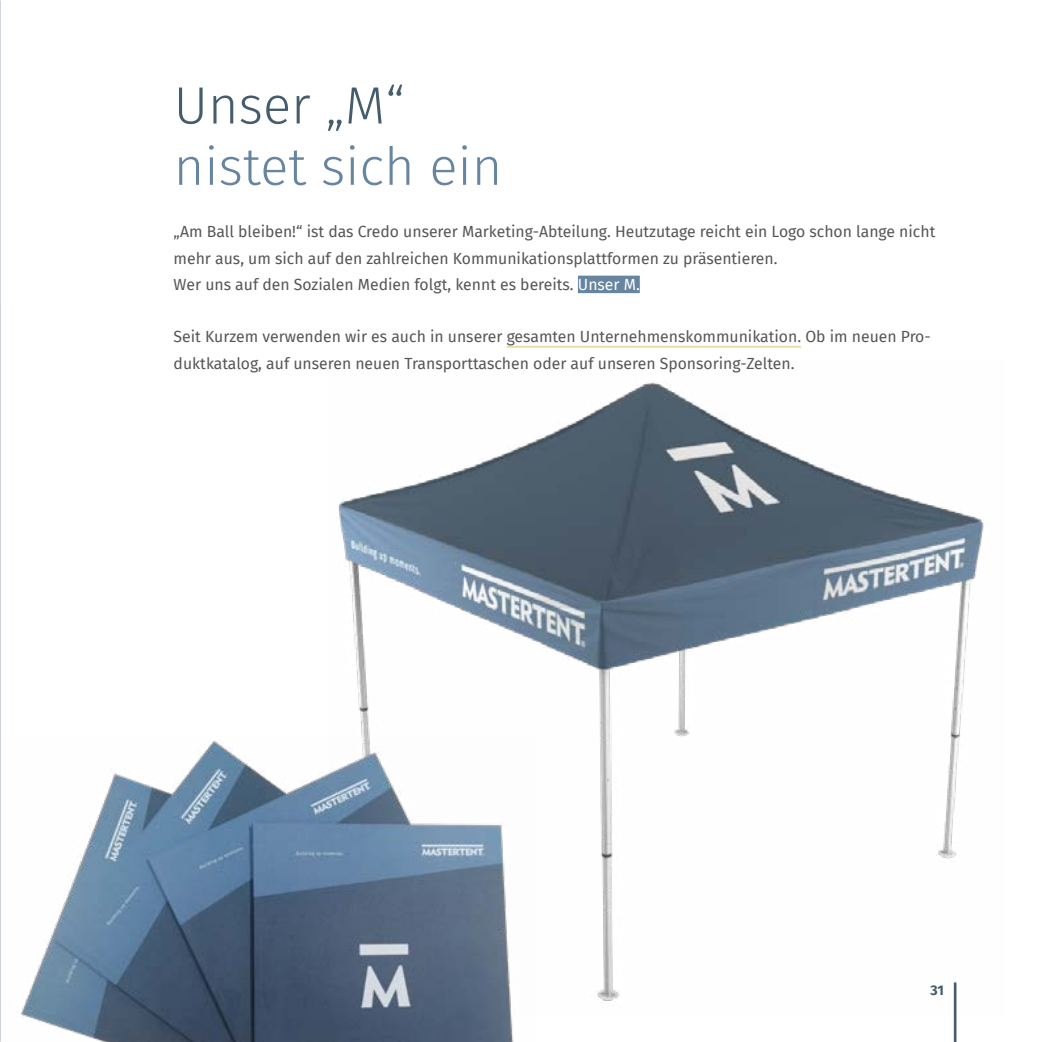
<style>
.page{position:relative;width:1042px;height:1042px;background:#fff}
.page>*{position:absolute;margin:0;border:0;box-sizing:border-box;transform-origin:0 0}
.t1{font:300 52.5px "Fira Sans";color:#6785a0}
.t2{font:300 52.5px "Fira Sans";color:#445c6d}
.t3{font:15.75px/26.2px "Fira Sans";color:#565655}
.t4{font:700 14px "Fira Sans";color:#445c6d}
.s1{color:#fff}
</style>
<div class="page">
<img style="left:338px;top:382px;width:646px;height:634px">
<img style="left:19px;top:738px;width:515px;height:304px">
<div style="left:578px;top:276px;width:62px;height:17px;background:#6785a0"></div>
<hr style="left:507px;top:346px;width:294px;height:1px;background:#ecd6a2">
<hr style="left:954px;top:982px;width:2px;height:60px;background:#445c6d">
<h1 class="t2" style="left:174px;top:68px;width:232px">Unser „M“</h1>
<h1 class="t1" style="left:174px;top:129px;width:330px">nistet sich ein</h1>
<p class="t3" style="left:174px;top:218px;width:763px">„Am Ball bleiben!“ ist das Credo unserer Marketing-Abteilung. Heutzutage reicht ein Logo schon lange nicht mehr aus, um sich auf den zahlreichen Kommunikationsplattformen zu präsentieren.<br>Wer uns auf den Sozialen Medien folgt, kennt es bereits. <span class="s1">Unser M.</span></p>
<p class="t3" style="left:174px;top:323px;width:759px">Seit Kurzem verwenden wir es auch in unserer gesamten Unternehmenskommunikation. Ob im neuen Pro&shy;duktkatalog, auf unseren neuen Transporttaschen oder auf unseren Sponsoring-Zelten.</p>
<p class="t4" style="left:930px;top:978px;width:15px">31</p>
</div>
